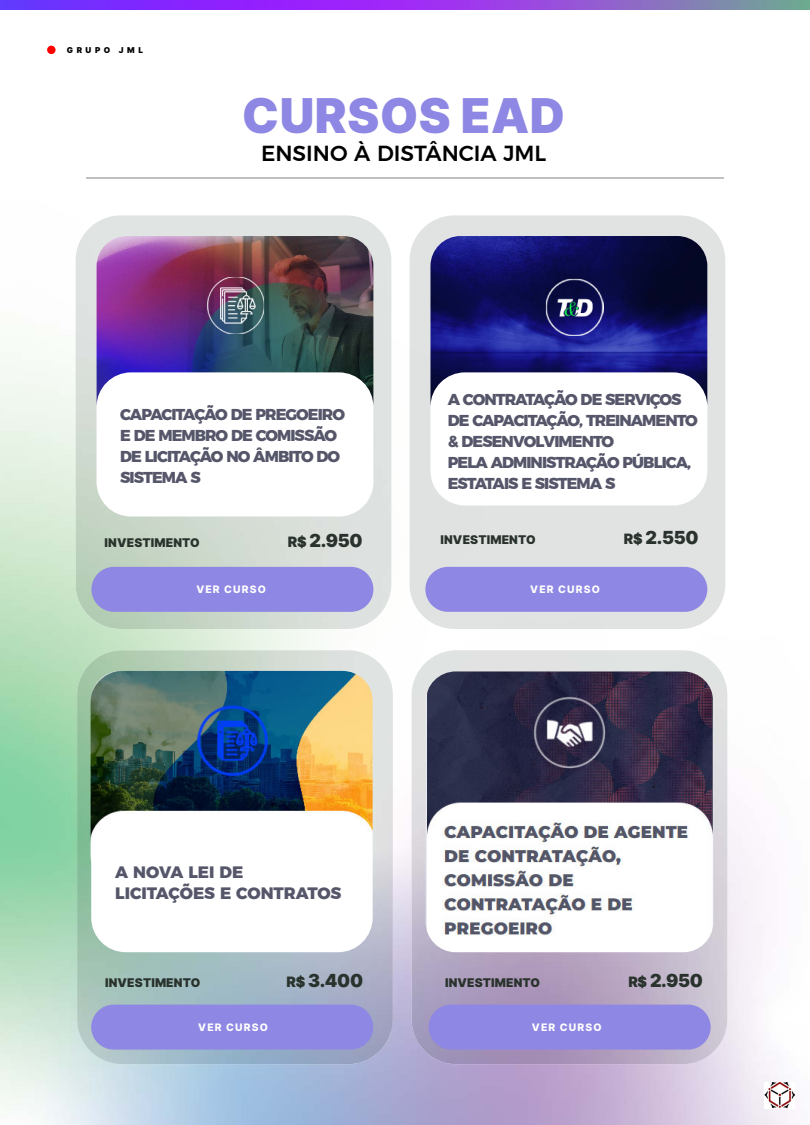
<style>
.page{position:relative;width:810px;height:1125px;background:#fff}
.page>*{position:absolute;margin:0;border:0;box-sizing:border-box;transform-origin:0 0}
.t1{font:900 48px "Inter";letter-spacing:.01em;color:#8e87e3}
.t2{font:500 21.75px "Montserrat";color:#000}
.t3{font:900 18px "Inter";color:#29322c}
.t4{font:800 16.5px/21px "Montserrat";color:#55566a}
.t5{font:800 15.75px/21px "Montserrat";letter-spacing:-.06em;color:#55566a}
.t6{font:900 12px "Inter";letter-spacing:.01em;color:#29322c}
.t7{font:800 10.35px "Inter";letter-spacing:.11em;color:#fff}
.t8{font:900 8.1px "Inter";letter-spacing:.435em;color:#000}
.s1{font-size:14.33px}
</style>
<div class="page">
<img style="left:0;top:9px;width:810px;height:169px">
<img style="left:391px;top:257px;width:21px;height:439px">
<img style="left:707px;top:693px;width:88px;height:432px">
<img style="left:393px;top:696px;width:24px;height:429px">
<div style="left:47px;top:46px;width:9px;height:8px;background:#f00;border-radius:50%"></div>
<img style="left:764px;top:1082px;width:30px;height:26px">
<img style="left:0;top:0;width:810px;height:9px">
<img style="left:76px;top:215px;width:315px;height:414px">
<img style="left:97px;top:236px;width:276px;height:165px">
<div style="left:97px;top:372px;width:276px;height:144px;background:#fff;border-radius:34px"></div>
<img style="left:207px;top:277px;width:57px;height:57px">
<hr style="left:86px;top:178px;width:638px;height:1px;background:#878183">
<div style="left:91px;top:567px;width:282px;height:45px;background:#8e87e3;border-radius:22px"></div>
<div style="left:410px;top:215px;width:315px;height:414px;background:#e1e3e3"></div>
<div style="left:425px;top:567px;width:282px;height:45px;background:#8e87e3;border-radius:22px"></div>
<img style="left:430px;top:236px;width:277px;height:165px">
<img style="left:546px;top:278px;width:57px;height:58px">
<div style="left:430px;top:372px;width:277px;height:133px;background:#fff;border-radius:34px"></div>
<img style="left:77px;top:650px;width:316px;height:414px">
<div style="left:91px;top:1005px;width:282px;height:45px;background:#8e87e3;border-radius:22px"></div>
<img style="left:91px;top:671px;width:282px;height:181px">
<div style="left:91px;top:823px;width:282px;height:129px;background:#fff;border-radius:34px"></div>
<img style="left:412px;top:650px;width:315px;height:414px">
<div style="left:429px;top:1005px;width:282px;height:45px;background:#8e87e3;border-radius:22px"></div>
<img style="left:426px;top:671px;width:287px;height:281px">
<p class="t8" style="left:67px;top:44px;width:78px">GRUPO JML</p>
<h1 class="t1" style="left:242px;top:80px;width:324px">CURSOS EAD</h1>
<h2 class="t2" style="left:261px;top:135px;width:287px">ENSINO À DISTÂNCIA JML</h2>
<p class="t5" style="left:120px;top:402px;width:226px">CAPACITAÇÃO DE PREGOEIRO<br>E DE MEMBRO DE COMISSÃO<br>DE LICITAÇÃO NO ÂMBITO DO<br>SISTEMA S</p>
<p class="t6" style="left:105px;top:534px;width:97px">INVESTIMENTO</p>
<p class="t3" style="left:288px;top:528px;width:76px"><span class="s1">R$</span> 2.950</p>
<p class="t7" style="left:196px;top:582px;width:71px">VER CURSO</p>
<p class="t5" style="left:448px;top:388px;width:252px">A CONTRATAÇÃO DE SERVIÇOS<br>DE CAPACITAÇÃO, TREINAMENTO &amp; DESENVOLVIMENTO<br>PELA ADMINISTRAÇÃO PÚBLICA,<br>ESTATAIS E SISTEMA S</p>
<p class="t6" style="left:441px;top:531px;width:97px">INVESTIMENTO</p>
<p class="t3" style="left:624px;top:524px;width:76px"><span class="s1">R$</span> 2.550</p>
<p class="t7" style="left:530px;top:582px;width:71px">VER CURSO</p>
<p class="t4" style="left:115px;top:861px;width:228px">A NOVA LEI DE<br>LICITAÇÕES E CONTRATOS</p>
<p class="t6" style="left:105px;top:974px;width:97px">INVESTIMENTO</p>
<p class="t3" style="left:287px;top:967px;width:78px"><span class="s1">R$</span> 3.400</p>
<p class="t7" style="left:198px;top:1020px;width:71px">VER CURSO</p>
<p class="t6" style="left:445px;top:974px;width:97px">INVESTIMENTO</p>
<p class="t3" style="left:628px;top:967px;width:76px"><span class="s1">R$</span> 2.950</p>
<p class="t7" style="left:532px;top:1020px;width:71px">VER CURSO</p>
</div>
